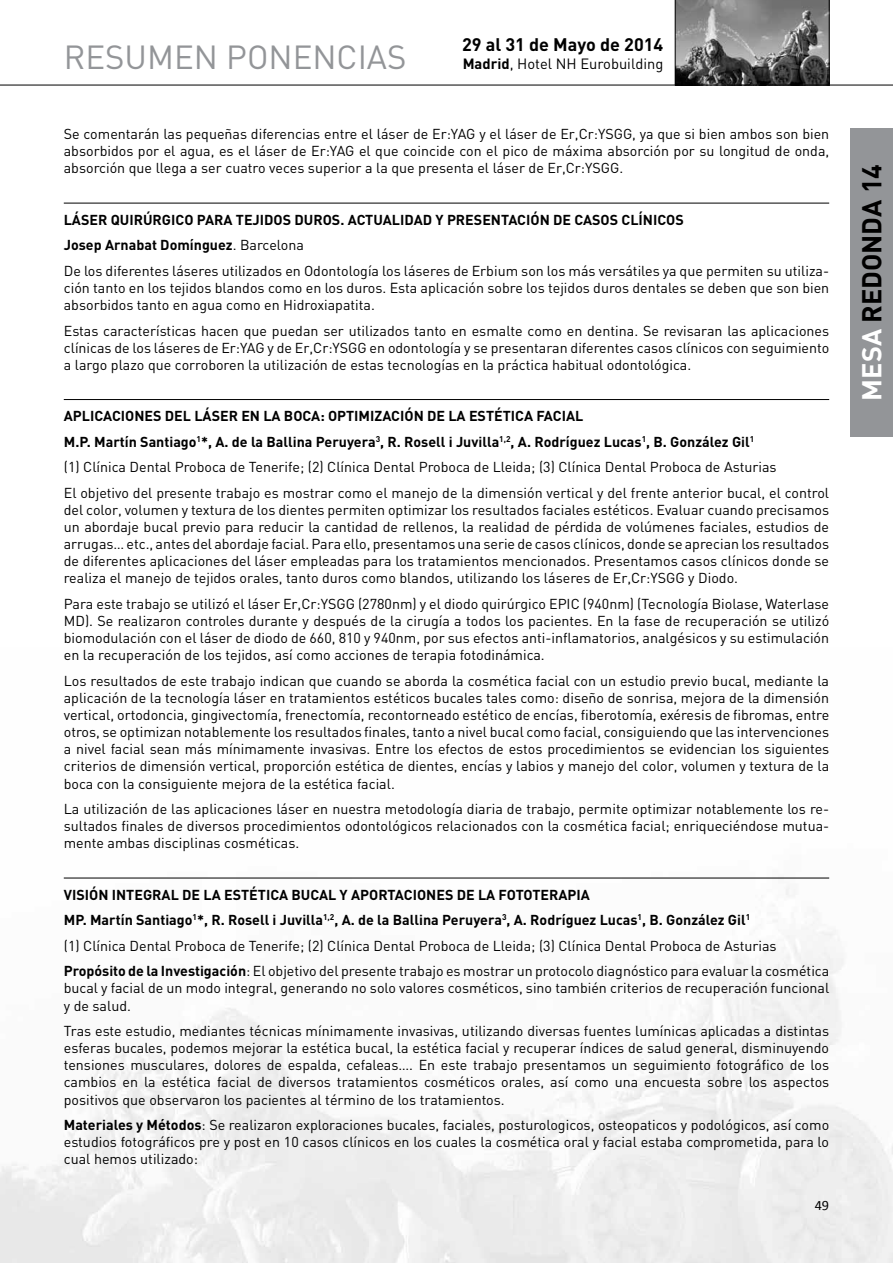
<style>
.page{position:relative;width:893px;height:1263px;background:#fff}
.page>*{position:absolute;margin:0;border:0;box-sizing:border-box;transform-origin:0 0}
.t1{font:33px "DIN";color:#939598}
.t2{font:700 27px "DIN";color:#000}
.t3{font:700 18px "DIN";color:#000}
.t4{font:14.7px "DIN";color:#000}
.t5{font:14.25px/17.1px "DIN";color:#000;text-align:justify}
.t6{font:700 14.25px "DIN";color:#000}
.t7{font:14.25px "Calibri";color:#000}
.s1{font-weight:700}
.s2{color:#fff}
</style>
<div class="page">
<hr style="left:0;top:85px;width:893px;height:1px;background:#000">
<svg style="left:675px;top:0;width:155px;height:85px;background:#747474"></svg>
<div style="left:850px;top:128px;width:43px;height:308px;background:#939598"></div>
<hr style="left:64px;top:203px;width:765px;height:1px;background:#000">
<hr style="left:64px;top:399px;width:765px;height:1px;background:#000">
<hr style="left:64px;top:878px;width:765px;height:1px;background:#000">
<h1 class="t1" style="left:64px;top:37px;width:344px">RESUMEN PONENCIAS</h1>
<p class="t3" style="left:462px;top:33px;width:203px">29 al 31 de Mayo de 2014</p>
<p class="t4" style="left:463px;top:54px;width:202px"><span class="s1">Madrid</span>, Hotel NH Eurobuilding</p>
<p class="t5" style="left:64px;top:125px;width:767px">Se comentarán las pequeñas diferencias entre el láser de Er:YAG y el láser de Er,Cr:YSGG, ya que si bien ambos son bien absorbidos por el agua, es el láser de Er:YAG el que coincide con el pico de máxima absorción por su longitud de onda, absorción que llega a ser cuatro veces superior a la que presenta el láser de Er,Cr:YSGG.</p>
<p class="t6" style="left:64px;top:210px;width:312px">LÁSER QUIRÚRGICO PARA TEJIDOS DU ROS. ACTUA</p>
<p class="t6" style="left:392px;top:210px;width:23px">LIDAD</p>
<p class="t6" style="left:436px;top:210px;width:65px">Y PRESENTA</p>
<p class="t6" style="left:517px;top:210px;width:168px">CIÓN DE CASOS CLÍN ICOS</p>
<p class="t5" style="left:64px;top:232px;width:767px;line-height:25.7px"><span class="s1">Josep Arnabat Domínguez</span>. Barcelona<br>De los diferentes láseres utilizados en Odontología los láseres de Erbium son los más versátiles ya que permiten su utiliza-</p>
<p class="t5" style="left:64px;top:279px;width:767px">ción tanto en los tejidos blandos como en los duros. Esta aplicación sobre los tejidos duros dentales se deben que son bien absorbidos tanto en agua como en Hidroxiapatita.</p>
<p class="t5" style="left:64px;top:322px;width:767px">Estas características hacen que puedan ser utilizados tanto en esmalte como en dentina. Se revisaran las aplicaciones clínicas de los láseres de Er:YAG y de Er,Cr:YSGG en odontología y se presentaran diferentes casos clínicos con seguimiento a largo plazo que corroboren la utilización de estas tecnologías en la práctica habitual odontológica.</p>
<p class="t5" style="left:64px;top:403px;width:767px;line-height:25.7px;text-align:left"><span class="s1">APLICACION ES DEL LÁSER EN LA BOCA: OPTIMIZACIÓN DE LA ESTÉTICA FACIAL<br>M.P. Martín Santiago</span><sup>1</sup><span class="s1">*, A. de la Ballina Peruyera</span><sup>3</sup><span class="s1">, R. Rosell i Juvilla</span><sup>1,2</sup><span class="s1">, A. Rodríguez Lucas</span><sup>1</sup><span class="s1">, B. González Gil</span><sup>1<br></sup>(1) Clínica Dental Proboca de Tenerife; (2) Clínica Dental Proboca de Lleida; (3) Clínica Dental Proboca de Asturias<br>El objetivo del presente trabajo es mostrar como el manejo de la dimensión vertical y del frente anterior bucal, el control</p>
<p class="t5" style="left:64px;top:501px;width:767px">del color, volumen y textura de los dientes permiten optimizar los resultados faciales estéticos. Evaluar cuando precisamos un abordaje bucal previo para reducir la cantidad de rellenos, la realidad de pérdida de volúmenes faciales, estudios de arrugas… etc., antes del abordaje facial. Para ello, presentamos una serie de casos clínicos, donde se aprecian los resultados de diferentes aplicaciones del láser empleadas para los tratamientos mencionados. Presentamos casos clínicos donde se realiza el manejo de tejidos orales, tanto duros como blandos, utilizando los láseres de Er,Cr:YSGG y Diodo.</p>
<p class="t5" style="left:64px;top:595px;width:767px">Para este trabajo se utilizó el láser Er,Cr:YSGG (2780nm) y el diodo quirúrgico EPIC (940nm) (Tecnología Biolase, Waterlase MD). Se realizaron controles durante y después de la cirugía a todos los pacientes. En la fase de recuperación se utilizó biomodulación con el láser de diodo de 660, 810 y 940nm, por sus efectos anti-inflamatorios, analgésicos y su estimulación en la recuperación de los tejidos, así como acciones de terapia fotodinámica.</p>
<p class="t5" style="left:64px;top:672px;width:767px">Los resultados de este trabajo indican que cuando se aborda la cosmética facial con un estudio previo bucal, mediante la aplicación de la tecnología láser en tratamientos estéticos bucales tales como: diseño de sonrisa, mejora de la dimensión vertical, ortodoncia, gingivectomía, frenectomía, recontorneado estético de encías, fiberotomía, exéresis de fibromas, entre otros, se optimizan notablemente los resultados finales, tanto a nivel bucal como facial, consiguiendo que las intervenciones a nivel facial sean más mínimamente invasivas. Entre los efectos de estos procedimientos se evidencian los siguientes criterios de dimensión vertical, proporción estética de dientes, encías y labios y manejo del color, volumen y textura de la boca con la consiguiente mejora de la estética facial.</p>
<p class="t5" style="left:64px;top:800px;width:767px">La utilización de las aplicaciones láser en nuestra metodología diaria de trabajo, permite optimizar notablemente los re&shy;sultados finales de diversos procedimientos odontológicos relacionados con la cosmética facial; enriqueciéndose mutua&shy;mente ambas disciplinas cosméticas.</p>
<p class="t6" style="left:64px;top:885px;width:453px">VISIÓN INTEGRAL DE LA ESTÉTICA BUCAL Y APORTACION ES DE LA FOTOT</p>
<p class="t5" style="left:64px;top:881px;width:767px;line-height:25.7px;text-align:left;text-indent:477px"><span class="s1">ERAPIA<br>MP. Martín Santiago</span><sup>1</sup><span class="s1">*, R. Rosell i Juvilla</span><sup>1,2</sup><span class="s1">, A. de la Ballina Peruyera</span><sup>3</sup><span class="s1">, A. Rodríguez Lucas</span><sup>1</sup><span class="s1">, B. González Gil</span><sup>1<br></sup>(1) Clínica Dental Proboca de Tenerife; (2) Clínica Dental Proboca de Lleida; (3) Clínica Dental Proboca de Asturias <span class="s1">Propósito de la Investigación</span>: El objetivo del presente trabajo es mostrar un protocolo diagnóstico para evaluar la cosmética</p>
<p class="t5" style="left:64px;top:979px;width:767px">bucal y facial de un modo integral, generando no solo valores cosméticos, sino también criterios de recuperación funcional y de salud.</p>
<p class="t5" style="left:64px;top:1022px;width:767px">Tras este estudio, mediantes técnicas mínimamente invasivas, utilizando diversas fuentes lumínicas aplicadas a distintas esferas bucales, podemos mejorar la estética bucal, la estética facial y recuperar índices de salud general, disminuyendo tensiones musculares, dolores de espalda, cefaleas…. En este trabajo presentamos un seguimiento fotográfico de los cambios en la estética facial de diversos tratamientos cosméticos orales, así como una encuesta sobre los aspectos positivos que observaron los pacientes al término de los tratamientos.</p>
<p class="t5" style="left:64px;top:1116px;width:767px"><span class="s1">Materiales y Métodos</span>: Se realizaron exploraciones bucales, faciales, posturologicos, osteopaticos y podológicos, así como estudios fotográficos pre y post en 10 casos clínicos en los cuales la cosmética oral y facial estaba comprometida, para lo cual hemos utilizado:</p>
<p class="t7" style="left:815px;top:1196px;width:16px">49</p>
<h2 class="t2" style="left:854px;top:401px;width:238px;rotate:-90deg"><span class="s2">MESA</span> REDONDA 14</h2>
</div>
